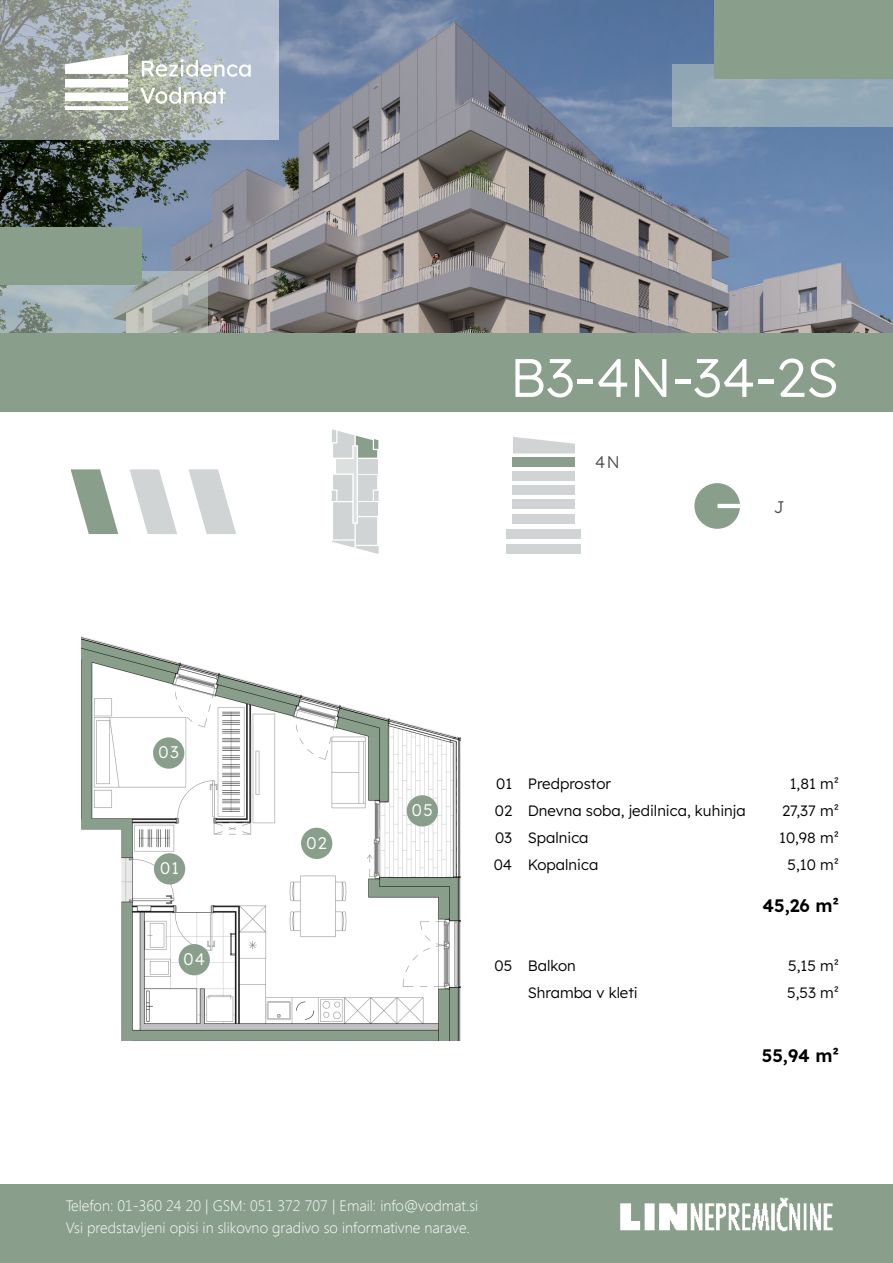
<style>
.page{position:relative;width:893px;height:1263px;background:#fff}
.page>*{position:absolute;margin:0;border:0;box-sizing:border-box;transform-origin:0 0}
.t1{font:300 54px "Lexend";color:#fff}
.t2{font:600 18px "Lexend";color:#000}
.t3{font:300 16.8px "Lexend";letter-spacing:.08em;color:#fff}
.t4{font:300 16.8px "Lexend";color:#504e4c}
.t5{font:300 15px "Lexend";color:#000}
.t6{font:300 15px/22.5px "Segoe UI";color:#fff}
</style>
<div class="page">
<img style="left:0;top:0;width:893px;height:334px">
<svg style="left:0;top:271px;width:208px;height:63px;background:#a3aeae"></svg>
<div style="left:673px;top:64px;width:220px;height:63px;background:#93a9b7"></div>
<svg style="left:0;top:0;width:279px;height:139px;background:#a2abac"></svg>
<div style="left:0;top:334px;width:893px;height:78px;background:#899f8b"></div>
<div style="left:0;top:1184px;width:893px;height:79px;background:#899f8b"></div>
<div style="left:0;top:227px;width:142px;height:58px;background:#899f8b"></div>
<div style="left:506px;top:529px;width:75px;height:10px;background:#d1d4d4"></div>
<div style="left:506px;top:544px;width:75px;height:10px;background:#d1d4d4"></div>
<svg style="left:513px;top:437px;width:62px;height:16px"></svg>
<img style="left:66px;top:54px;width:61px;height:56px">
<svg style="left:140px;top:87px;width:86px;height:17px"></svg>
<svg style="left:142px;top:59px;width:109px;height:18px"></svg>
<div style="left:714px;top:0;width:179px;height:78px;background:#899f8b"></div>
<svg style="left:71px;top:469px;width:47px;height:65px"></svg>
<svg style="left:130px;top:469px;width:47px;height:65px"></svg>
<svg style="left:188px;top:469px;width:48px;height:65px"></svg>
<img style="left:620px;top:1197px;width:213px;height:35px">
<svg style="left:332px;top:429px;width:47px;height:125px"></svg>
<img style="left:82px;top:636px;width:378px;height:405px">
<div style="left:513px;top:457px;width:62px;height:10px;background:#899f8b"></div>
<div style="left:513px;top:471px;width:62px;height:10px;background:#d1d4d4"></div>
<div style="left:513px;top:485px;width:62px;height:9px;background:#d1d4d4"></div>
<div style="left:694px;top:483px;width:46px;height:46px;background:#899f8b;border-radius:50%"></div>
<hr style="left:717px;top:504px;width:23px;height:4px;background:#fff">
<div style="left:513px;top:514px;width:62px;height:9px;background:#d1d4d4"></div>
<div style="left:513px;top:499px;width:62px;height:10px;background:#d1d4d4"></div>
<div style="left:301px;top:828px;width:31px;height:31px;background:#899f8b;border-radius:50%"></div>
<div style="left:153px;top:737px;width:31px;height:32px;background:#899f8b;border-radius:50%"></div>
<div style="left:179px;top:944px;width:31px;height:31px;background:#899f8b;border-radius:50%"></div>
<div style="left:407px;top:795px;width:31px;height:31px;background:#899f8b;border-radius:50%"></div>
<div style="left:154px;top:853px;width:31px;height:31px;background:#899f8b;border-radius:50%"></div>
<p class="t1" style="left:510px;top:339px;width:331px">B3-4N-34-2S</p>
<p class="t4" style="left:595px;top:449px;width:26px">4N</p>
<p class="t4" style="left:774px;top:495px;width:12px">J</p>
<p class="t3" style="left:159px;top:740px;width:22px">03</p>
<p class="t3" style="left:160px;top:856px;width:20px">01</p>
<p class="t3" style="left:183px;top:947px;width:23px">04</p>
<p class="t3" style="left:306px;top:830px;width:22px">02</p>
<p class="t3" style="left:412px;top:798px;width:22px">05</p>
<p class="t5" style="left:496px;top:773px;width:18px">01</p>
<p class="t5" style="left:495px;top:800px;width:19px">02</p>
<p class="t5" style="left:495px;top:827px;width:19px">03</p>
<p class="t5" style="left:494px;top:854px;width:20px">04</p>
<p class="t5" style="left:528px;top:773px;width:85px">Predprostor</p>
<p class="t5" style="left:528px;top:800px;width:220px">Dnevna soba, jedilnica, kuhinja</p>
<p class="t5" style="left:528px;top:827px;width:62px">Spalnica</p>
<p class="t5" style="left:528px;top:854px;width:72px">Kopalnica</p>
<p class="t5" style="left:494px;top:955px;width:19px">05</p>
<p class="t5" style="left:528px;top:955px;width:50px">Balkon</p>
<p class="t5" style="left:528px;top:982px;width:112px">Shramba v kleti</p>
<p class="t5" style="left:790px;top:773px;width:51px">1,81 m²</p>
<p class="t5" style="left:782px;top:800px;width:58px">27,37 m²</p>
<p class="t5" style="left:779px;top:827px;width:61px">10,98 m²</p>
<p class="t5" style="left:788px;top:854px;width:53px">5,10 m²</p>
<p class="t2" style="left:762px;top:893px;width:78px">45,26 m²</p>
<p class="t5" style="left:788px;top:955px;width:52px">5,15 m²</p>
<p class="t5" style="left:787px;top:982px;width:53px">5,53 m²</p>
<p class="t2" style="left:762px;top:1042px;width:79px">55,94 m²</p>
<p class="t6" style="left:66px;top:1194px;width:414px">Telefon: 01-360 24 20 | GSM: 051 372 707 | Email: info@vodmat.si<br>Vsi predstavljeni opisi in slikovno gradivo so informativne narave.</p>
</div>
